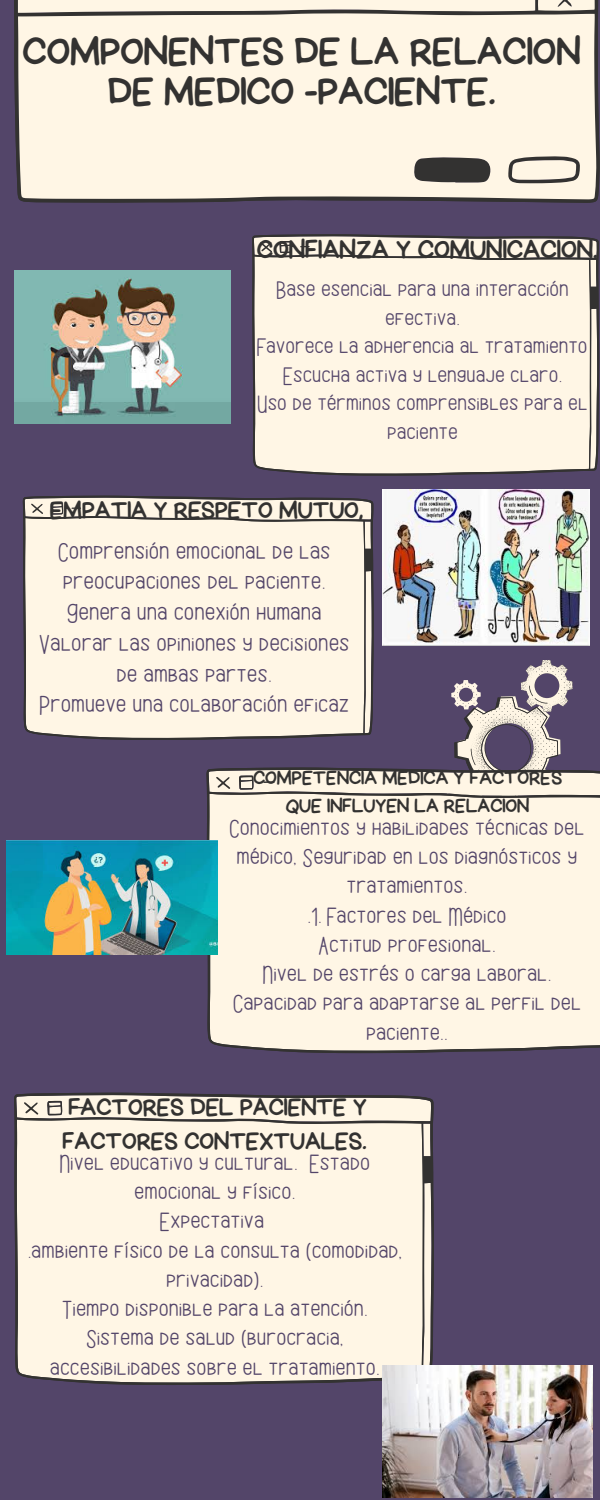
<style>
.page{position:relative;width:600px;height:1500px;background:#534569}
.page>*{position:absolute;margin:0;border:0;box-sizing:border-box;transform-origin:0 0}
.t1{font:40px/40.5px "Handyman";color:#333231;text-align:center}
.t2{font:27px "Handyman";color:#333231}
.t3{font:26px/30.8px "Maely";color:#534569;text-align:center}
.t4{font:25px/29.2px "Maely";color:#534569;text-align:center}
.t5{font:25px/34.5px "Handyman";color:#333231}
.t6{font:24px/28.5px "Maely";color:#534569;text-align:center}
.t7{font:20px/27.8px "Handyman";color:#333231;text-align:center}
</style>
<div class="page">
<svg style="left:451px;top:660px;width:122px;height:107px"></svg>
<svg style="left:252px;top:234px;width:347px;height:242px;background:#f2e9da"></svg>
<svg style="left:14px;top:0;width:586px;height:203px;fill:#333231"></svg>
<div style="left:18px;top:0;width:578px;height:199px;background:#fff6e5"></div>
<svg style="left:23px;top:496px;width:351px;height:244px;background:#f2eada"></svg>
<div style="left:206px;top:767px;width:394px;height:286px;background:#fff6e5"></div>
<svg style="left:14px;top:1093px;width:420px;height:292px;background:#ebe2d5"></svg>
<img style="left:14px;top:270px;width:217px;height:154px">
<img style="left:6px;top:840px;width:212px;height:115px">
<img style="left:383px;top:1366px;width:209px;height:132px">
<img style="left:383px;top:490px;width:206px;height:155px">
<p class="t1" style="left:23px;top:31px;width:560px">COMPONENTES DE LA RELACION<br>DE MEDICO -PACIENTE.</p>
<h1 class="t2" style="left:257px;top:236px;width:342px">CONFIANZA Y COMUNICACION.</h1>
<p class="t6" style="left:257px;top:276px;width:332px">Base esencial para una interacción efectiva.<br>Favorece la adherencia al tratamiento<br>Escucha activa y lenguaje claro.<br>Uso de términos comprensibles para el paciente</p>
<p class="t5" style="left:50px;top:493px;width:315px">EMPATIA Y RESPETO MUTUO,</p>
<h2 class="t3" style="left:39px;top:536px;width:312px">Comprensión emocional de las preocupaciones del paciente.<br>Genera una conexión humana<br>Valorar las opiniones y decisiones de ambas partes.<br>Promueve una colaboración eficaz</h2>
<h4 class="t7" style="left:253px;top:764px;width:311px">COMPETENCIA MEDICA Y FACTORES<br>QUE INFLUYEN LA RELACION</h4>
<p class="t4" style="left:229px;top:814px;width:357px">Conocimientos y habilidades técnicas del médico, Seguridad en los diagnósticos y tratamientos.<br>.1. Factores del Médico<br>Actitud profesional.<br>Nivel de estrés o carga laboral.<br>Capacidad para adaptarse al perfil del paciente..</p>
<p class="t5" style="left:63px;top:1090px;width:306px">FACTORES DEL PACIENTE Y<br>FACTORES CONTEXTUALES.</p>
<h3 class="t4" style="left:27px;top:1149px;width:376px">Nivel educativo y cultural. Estado emocional y físico.<br>Expectativa<br>.ambiente físico de la consulta (comodidad, privacidad).<br>Tiempo disponible para la atención.<br>Sistema de salud (burocracia, accesibilidades sobre el tratamiento.</h3>
</div>
